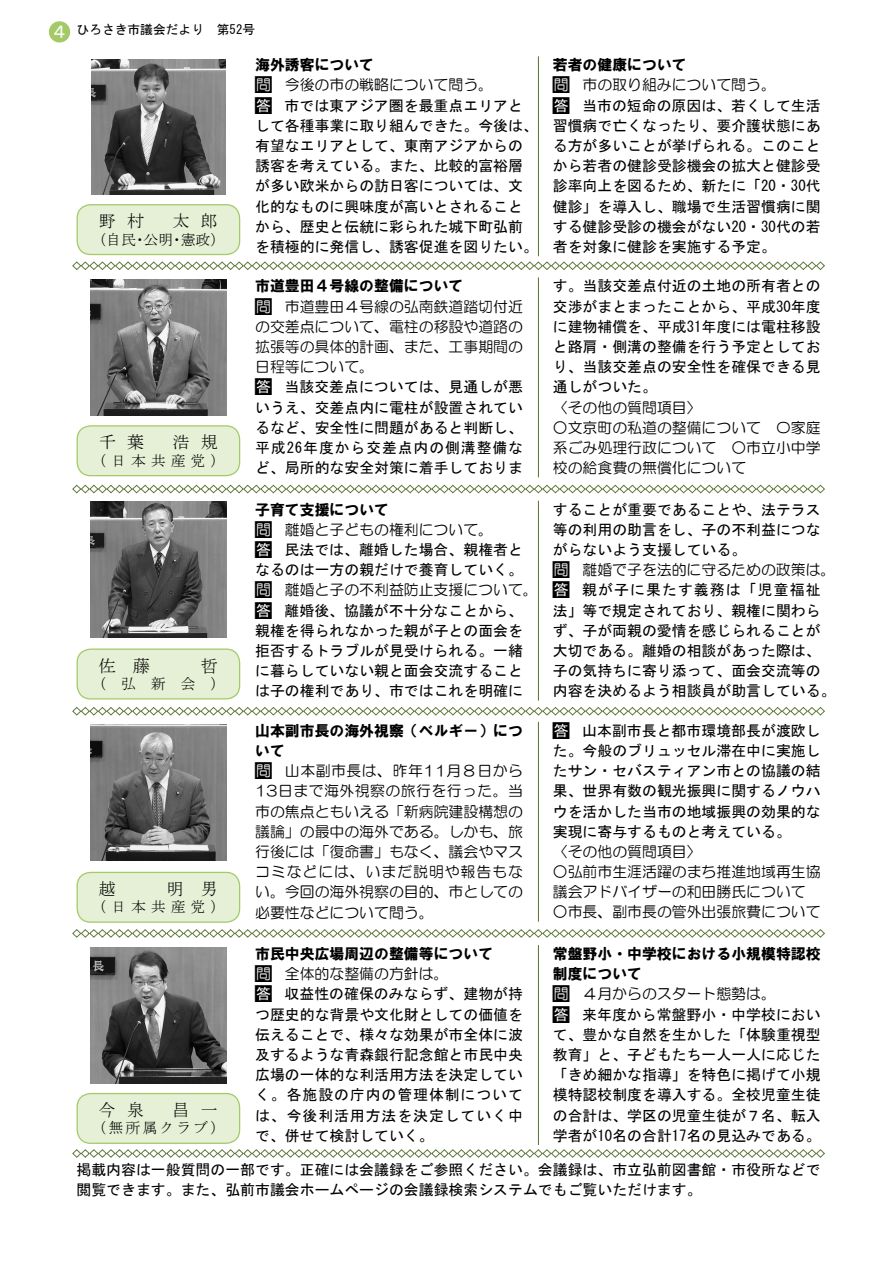
<style>
.page{position:relative;width:893px;height:1263px;background:#fff}
.page>*{position:absolute;margin:0;border:0;box-sizing:border-box;transform-origin:0 0}
.t1{font:16.95px "MS Mincho";letter-spacing:.665em;color:#000}
.t2{font:14.85px/20.2px "MS Gothic";color:#000;text-align:justify}
.t3{font:14.85px/20.2px "HG Maru Gothic MPRO";color:#000;text-align:justify}
.t4{font:14.85px/20.2px "HG Soei Kakugothic UB";color:#000}
.t5{font:14.85px "MS Mincho";letter-spacing:.335em;color:#000}
.t6{font:12.75px "MS Gothic";color:#000}
.s1{font-size:18px;color:#fff}
.s2{font-size:23.4px}
.s3{color:#fff}
.s4{font-family:"HG Maru Gothic MPRO";font-size:23.4px}
</style>
<div class="page">
<hr style="left:538px;top:56px;width:1px;height:200px;background:#607a3b">
<div style="left:77px;top:205px;width:163px;height:49px;background:#e6f0d6;border-radius:14px"></div>
<div style="left:77px;top:204px;width:163px;height:51px;border:1px solid #a4ca68;border-radius:14px"></div>
<svg style="left:72px;top:261px;width:753px;height:9px"></svg>
<hr style="left:538px;top:277px;width:1px;height:200px;background:#607a3b">
<div style="left:77px;top:426px;width:163px;height:50px;background:#e6f0d6;border-radius:14px"></div>
<div style="left:77px;top:425px;width:163px;height:51px;border:1px solid #a4ca68;border-radius:14px"></div>
<svg style="left:72px;top:484px;width:753px;height:10px"></svg>
<hr style="left:538px;top:501px;width:1px;height:200px;background:#607a3b">
<div style="left:77px;top:649px;width:163px;height:50px;background:#e6f0d6;border-radius:14px"></div>
<div style="left:77px;top:648px;width:163px;height:51px;border:1px solid #a4ca68;border-radius:14px"></div>
<svg style="left:72px;top:707px;width:753px;height:9px"></svg>
<hr style="left:538px;top:722px;width:1px;height:200px;background:#607a3b">
<div style="left:77px;top:872px;width:163px;height:50px;background:#e6f0d6;border-radius:14px"></div>
<div style="left:77px;top:872px;width:163px;height:51px;border:1px solid #a4ca68;border-radius:14px"></div>
<svg style="left:72px;top:929px;width:753px;height:9px"></svg>
<svg style="left:72px;top:1149px;width:753px;height:9px"></svg>
<img style="left:91px;top:60px;width:135px;height:134px">
<img style="left:90px;top:280px;width:136px;height:136px">
<img style="left:90px;top:724px;width:136px;height:136px">
<img style="left:90px;top:502px;width:136px;height:136px">
<hr style="left:538px;top:945px;width:1px;height:200px;background:#607a3b">
<div style="left:77px;top:1093px;width:163px;height:50px;background:#e6f0d6;border-radius:14px"></div>
<div style="left:77px;top:1093px;width:163px;height:51px;border:1px solid #a4ca68;border-radius:14px"></div>
<img style="left:90px;top:947px;width:136px;height:137px">
<div style="left:49px;top:21px;width:21px;height:22px;background:#a4ca68;border-radius:50%"></div>
<p class="t6" style="left:50px;top:23px;width:206px"><span class="s1">４</span> ひろさき市議会だより　第52号</p>
<p class="t1" style="left:99px;top:213px;width:121px">野村　太郎</p>
<p class="t5" style="left:91px;top:232px;width:135px">（自民・公明・憲政）</p>
<p class="t1" style="left:99px;top:434px;width:121px">千葉　浩規</p>
<p class="t5" style="left:91px;top:453px;width:135px">（日本共産党）</p>
<p class="t1" style="left:99px;top:657px;width:121px">佐 藤　　 哲</p>
<p class="t5" style="left:91px;top:676px;width:135px">（弘新会）</p>
<p class="t1" style="left:99px;top:880px;width:121px">越　　 明 男</p>
<p class="t5" style="left:91px;top:899px;width:135px">（日本共産党）</p>
<p class="t1" style="left:99px;top:1101px;width:121px">今泉　昌一</p>
<p class="t5" style="left:91px;top:1120px;width:135px">（無所属クラブ）</p>
<p class="t4" style="left:255px;top:55px;width:121px">海外誘客について</p>
<p class="t3" style="left:252px;top:75px;width:243px"><span class="s2">■</span><span class="s3">問</span> 今後の市の戦略について問う。</p>
<p class="t2" style="left:252px;top:95px;width:288px;text-align:left"><span class="s4">■</span><span class="s3">答</span> 市では東アジア圏を最重点エリアとして各種事業に取り組んできた。今後は、有望なエリアとして、東南アジアからの誘客を考えている。また、比較的富裕層が多い欧米からの訪日客については、文化的なものに興味度が高いとされることから、歴史と伝統に彩られた城下町弘前を積極的に発信し、誘客促進を図りたい。</p>
<p class="t4" style="left:255px;top:276px;width:210px">市道豊田４号線の整備について</p>
<p class="t3" style="left:252px;top:296px;width:273px"><span class="s2">■</span><span class="s3">問</span> 市道豊田４号線の弘南鉄道踏切付近の交差点について、電柱の移設や道路の拡張等の具体的計画、また、工事期間の日程等について。</p>
<p class="t2" style="left:252px;top:377px;width:273px"><span class="s4">■</span><span class="s3">答</span> 当該交差点については、見通しが悪いうえ、交差点内に電柱が設置されているなど、安全性に問題があると判断し、平成26年度から交差点内の側溝整備など、局所的な安全対策に着手しておりま</p>
<p class="t4" style="left:255px;top:499px;width:135px">子育て支援について</p>
<p class="t3" style="left:252px;top:519px;width:243px"><span class="s2">■</span><span class="s3">問</span> 離婚と子どもの権利について。</p>
<p class="t2" style="left:252px;top:539px;width:273px"><span class="s4">■</span><span class="s3">答</span> 民法では、離婚した場合、親権者となるのは一方の親だけで養育していく。</p>
<p class="t3" style="left:252px;top:580px;width:287px"><span class="s2">■</span><span class="s3">問</span> 離婚と子の不利益防止支援について。</p>
<p class="t2" style="left:252px;top:600px;width:273px"><span class="s4">■</span><span class="s3">答</span> 離婚後、協議が不十分なことから、親権を得られなかった親が子との面会を拒否するトラブルが見受けられる。一緒に暮らしていない親と面会交流することは子の権利であり、市ではこれを明確に</p>
<p class="t4" style="left:255px;top:720px;width:269px">山本副市長の海外視察（ベルギー）について</p>
<p class="t3" style="left:252px;top:761px;width:273px"><span class="s2">■</span><span class="s3">問</span> 山本副市長は、昨年11月８日から13日まで海外視察の旅行を行った。当市の焦点ともいえる「新病院建設構想の議論」の最中の海外である。しかも、旅行後には「復命書」もなく、議会やマスコミなどには、いまだ説明や報告もない。今回の海外視察の目的、市としての必要性などについて問う。</p>
<p class="t4" style="left:255px;top:943px;width:240px">市民中央広場周辺の整備等について</p>
<p class="t3" style="left:252px;top:964px;width:198px"><span class="s2">■</span><span class="s3">問</span> 全体的な整備の方針は。</p>
<p class="t2" style="left:252px;top:984px;width:273px"><span class="s4">■</span><span class="s3">答</span> 収益性の確保のみならず、建物が持つ歴史的な背景や文化財としての価値を伝えることで、様々な効果が市全体に波及するような青森銀行記念館と市民中央広場の一体的な利活用方法を決定していく。各施設の庁内の管理体制については、今後利活用方法を決定していく中で、併せて検討していく。</p>
<p class="t4" style="left:553px;top:55px;width:135px">若者の健康について</p>
<p class="t3" style="left:549px;top:75px;width:228px"><span class="s2">■</span><span class="s3">問</span> 市の取り組みについて問う。</p>
<p class="t2" style="left:549px;top:95px;width:273px"><span class="s4">■</span><span class="s3">答</span> 当市の短命の原因は、若くして生活習慣病で亡くなったり、要介護状態にある方が多いことが挙げられる。このことから若者の健診受診機会の拡大と健診受診率向上を図るため、新たに「20・30代健診」を導入し、職場で生活習慣病に関する健診受診の機会がない20・30代の若者を対象に健診を実施する予定。</p>
<p class="t2" style="left:553px;top:276px;width:269px">す。当該交差点付近の土地の所有者との交渉がまとまったことから、平成30年度に建物補償を、平成31年度には電柱移設と路肩・側溝の整備を行う予定としており、当該交差点の安全性を確保できる見通しがついた。</p>
<p class="t3" style="left:553px;top:397px;width:150px">〈その他の質問項目〉</p>
<p class="t3" style="left:553px;top:417px;width:269px">○文京町の私道の整備について　〇家庭系ごみ処理行政について　○市立小中学校の給食費の無償化について</p>
<p class="t2" style="left:553px;top:499px;width:269px">することが重要であることや、法テラス等の利用の助言をし、子の不利益につながらないよう支援している。</p>
<p class="t3" style="left:549px;top:560px;width:287px"><span class="s2">■</span><span class="s3">問</span> 離婚で子を法的に守るための政策は。</p>
<p class="t2" style="left:549px;top:580px;width:288px;text-align:left"><span class="s4">■</span><span class="s3">答</span> 親が子に果たす義務は「児童福祉法」等で規定されており、親権に関わらず、子が両親の愛情を感じられることが大切である。離婚の相談があった際は、子の気持ちに寄り添って、面会交流等の内容を決めるよう相談員が助言している。</p>
<p class="t2" style="left:549px;top:720px;width:273px"><span class="s4">■</span><span class="s3">答</span> 山本副市長と都市環境部長が渡欧した。今般のブリュッセル滞在中に実施したサン・セバスティアン市との協議の結果、世界有数の観光振興に関するノウハウを活かした当市の地域振興の効果的な実現に寄与するものと考えている。</p>
<p class="t3" style="left:553px;top:841px;width:150px">〈その他の質問項目〉</p>
<p class="t3" style="left:553px;top:862px;width:269px">○弘前市生涯活躍のまち推進地域再生協議会アドバイザーの和田勝氏について</p>
<p class="t3" style="left:553px;top:902px;width:269px">○市長、副市長の管外出張旅費について</p>
<p class="t4" style="left:553px;top:943px;width:269px">常盤野小・中学校における小規模特認校制度について</p>
<p class="t3" style="left:549px;top:984px;width:228px"><span class="s2">■</span><span class="s3">問</span> ４月からのスタート態勢は。</p>
<p class="t2" style="left:549px;top:1004px;width:273px"><span class="s4">■</span><span class="s3">答</span> 来年度から常盤野小・中学校において、豊かな自然を生かした「体験重視型教育」と、子どもたち一人一人に応じた「きめ細かな指導」を特色に掲げて小規模特認校制度を導入する。全校児童生徒の合計は、学区の児童生徒が７名、転入学者が10名の合計17名の見込みである。</p>
<p class="t2" style="left:77px;top:1159px;width:746px">掲載内容は一般質問の一部です。正確には会議録をご参照ください。会議録は、市立弘前図書館・市役所などで閲覧できます。また、弘前市議会ホームページの会議録検索システムでもご覧いただけます。</p>
</div>
